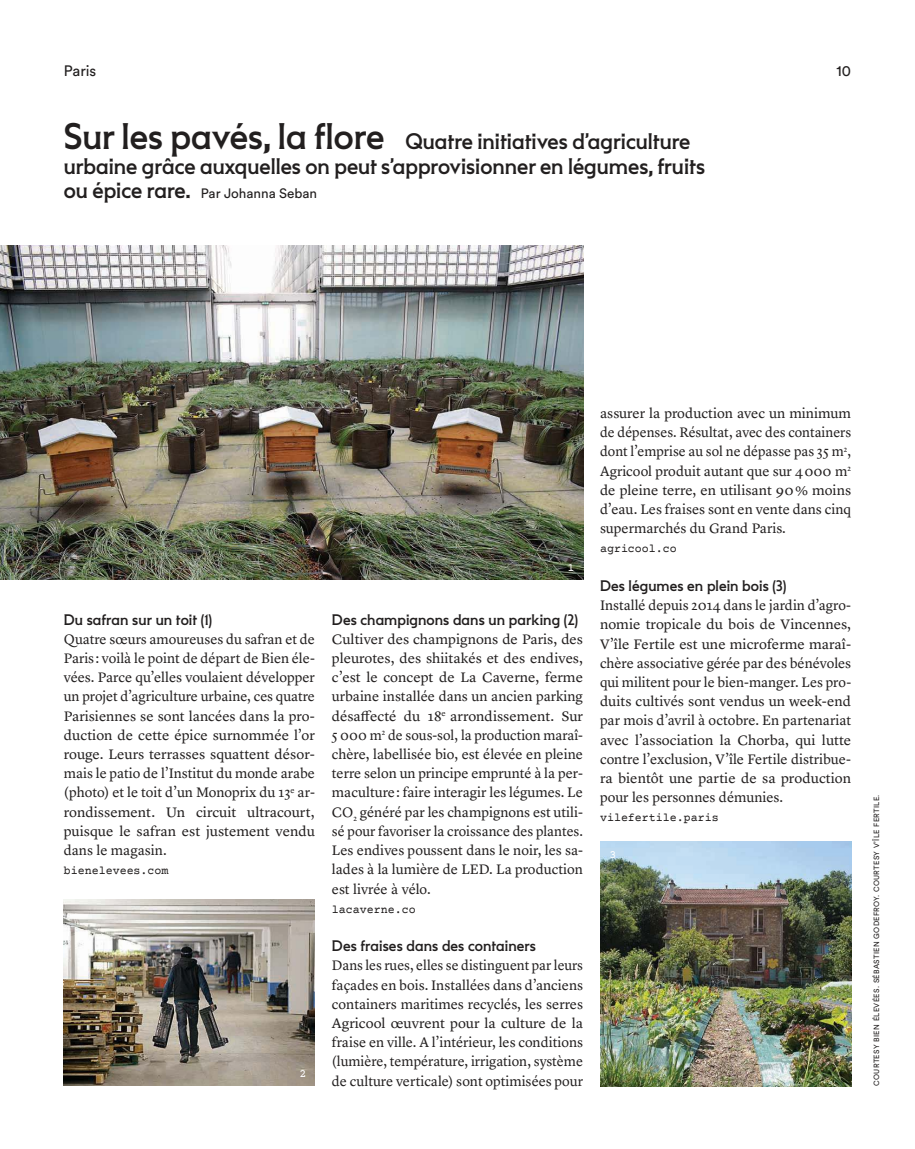
<style>
.page{position:relative;width:915px;height:1149px;background:#fff}
.page>*{position:absolute;margin:0;border:0;box-sizing:border-box;transform-origin:0 0}
.t1{font:500 21px/24.8px "TO Phalanx";color:#221f1f}
.t2{font:15px "Circular Std";letter-spacing:-.005em;color:#221f1f}
.t3{font:14.25px/19.2px "Lyon Text";color:#221f1f;text-align:justify}
.t4{font:500 14.25px "TO Phalanx";letter-spacing:.005em;color:#221f1f}
.t5{font:13.5px "Circular Std";color:#221f1f}
.t6{font:11.7px "Courier Prime";color:#221f1f}
.t7{font:11.7px "Courier Prime";color:#fff}
.t8{font:7.5px "Circular Std";letter-spacing:.04em;color:#221f1f}
.s1{font-size:34.5px}
.s2{font-family:"TO Phalanx";font-weight:500;font-size:21px}
</style>
<div class="page">
<img style="left:0;top:246px;width:583px;height:333px">
<img style="left:64px;top:899px;width:251px;height:186px">
<img style="left:600px;top:841px;width:250px;height:245px">
<p class="t2" style="left:64px;top:62px;width:34px">Paris</p>
<p class="t2" style="left:836px;top:62px;width:16px">10</p>
<h1 class="t1" style="left:64px;top:131px;width:642px"><span class="s1">Sur les pavés, la flore</span> Quatre initiatives d’agriculture urbaine grâce auxquelles on peut s’approvisionner en légumes, fruits</h1>
<p class="t5" style="left:64px;top:186px;width:254px"><span class="s2">ou épice rare.</span> Par Johanna Seban</p>
<p class="t7" style="left:567px;top:563px;width:8px">1</p>
<p class="t4" style="left:64px;top:613px;width:150px">Du safran sur un toit (1)</p>
<p class="t3" style="left:64px;top:630px;width:252px">Quatre sœurs amoureuses du safran et de Paris : voilà le point de départ de Bien éle&shy;vées. Parce qu’elles voulaient développer un projet d’agriculture urbaine, ces quatre Parisiennes se sont lancées dans la pro&shy;duction de cette épice surnommée l’or rouge. Leurs terrasses squattent désor&shy;mais le patio de l’Institut du monde arabe (photo) et le toit d’un Monoprix du 13<sup>e</sup> ar&shy;rondissement. Un circuit ultracourt, puisque le safran est justement vendu dans le magasin.</p>
<p class="t6" style="left:64px;top:866px;width:106px">bienelevees.com</p>
<p class="t7" style="left:299px;top:1069px;width:8px">2</p>
<p class="t4" style="left:332px;top:613px;width:247px">Des champignons dans un parking (2)</p>
<p class="t3" style="left:332px;top:630px;width:252px">Cultiver des champignons de Paris, des pleurotes, des shiitakés et des endives, c’est le concept de La Caverne, ferme urbaine installée dans un ancien parking désaffecté du 18<sup>e</sup> arrondissement. Sur 5 000 m<sup>2</sup> de sous-sol, la production maraî&shy;chère, labellisée bio, est élevée en pleine terre selon un principe emprunté à la per&shy;maculture : faire interagir les légumes. Le CO<sub>2</sub> généré par les champignons est utili&shy;sé pour favoriser la croissance des plantes.<br>Les endives poussent dans le noir, les sa&shy;lades à la lumière de LED. La production est livrée à vélo.</p>
<p class="t6" style="left:332px;top:904px;width:85px">lacaverne.co</p>
<p class="t4" style="left:332px;top:939px;width:205px">Des fraises dans des containers</p>
<p class="t3" style="left:332px;top:956px;width:252px">Dans les rues, elles se distinguent par leurs façades en bois. Installées dans d’anciens containers maritimes recyclés, les serres Agricool œuvrent pour la culture de la fraise en ville. A l’intérieur, les conditions (lumière, température, irrigation, système de culture verticale) sont optimisées pour</p>
<p class="t3" style="left:600px;top:404px;width:252px">assurer la production avec un minimum de dépenses. Résultat, avec des containers dont l’emprise au sol ne dépasse pas 35 m<sup>2</sup>, Agricool produit autant que sur 4 000 m<sup>2 </sup>de pleine terre, en utilisant 90 % moins d’eau. Les fraises sont en vente dans cinq supermarchés du Grand Paris.</p>
<p class="t6" style="left:600px;top:544px;width:78px">agricool.co</p>
<p class="t4" style="left:600px;top:579px;width:188px">Des légumes en plein bois (3)</p>
<p class="t3" style="left:600px;top:596px;width:252px">Installé depuis 2014 dans le jardin d’agro&shy;nomie tropicale du bois de Vincennes, V’île Fertile est une microferme maraî&shy;chère associative gérée par des bénévoles qui militent pour le bien-manger. Les pro&shy;duits cultivés sont vendus un week-end par mois d’avril à octobre. En partenariat avec l’association la Chorba, qui lutte contre l’exclusion, V’île Fertile distribue&shy;ra bientôt une partie de sa production pour les personnes démunies.</p>
<p class="t6" style="left:600px;top:813px;width:120px">vilefertile.paris</p>
<p class="t7" style="left:609px;top:849px;width:8px">3</p>
<p class="t8" style="left:871px;top:1085px;width:292px;rotate:-90deg">COURTESY BIEN ÉLEVÉES. SÉBASTIEN GODEFROY. COURTESY V’ÎLE FERTILE.</p>
</div>
